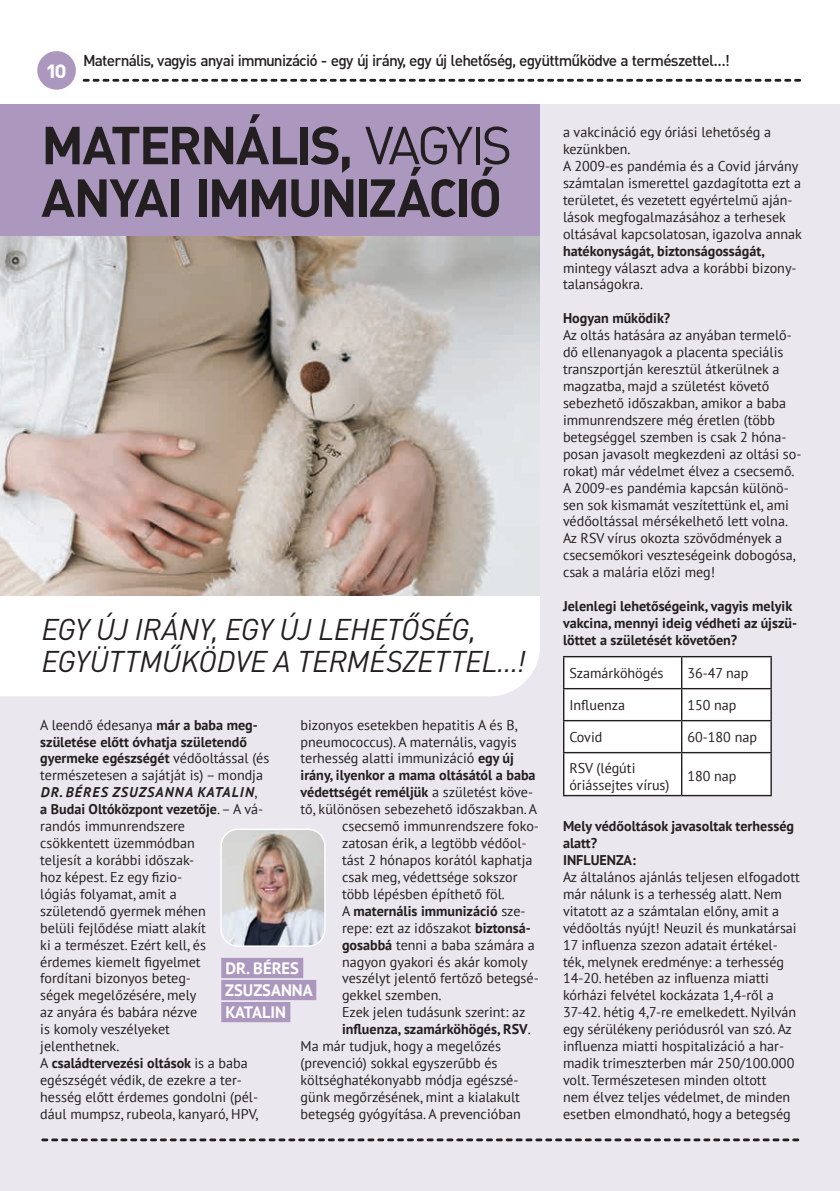
<style>
.page{position:relative;width:840px;height:1191px;background:#fff}
.page>*{position:absolute;margin:0;border:0;box-sizing:border-box;transform-origin:0 0}
.t1{font:700 52.6px/52.6px "DIN Alt PFL";color:#231f20}
.t2{font:italic 29.6px/32.4px "DIN Pro";letter-spacing:-.015em;color:#231f20}
.t3{font:700 22.6px "DIN Alt PFL";color:#fff}
.t4{font:700 16.6px/22px "PT Sans";color:#fff}
.t5{font:15.6px "DIN Alt Md PFL";color:#231f20}
.t6{font:14.2px/17px "PT Sans";color:#231f20}
.t7{font:700 14.2px/17px "PT Sans";color:#231f20}
.s1{font-weight:400}
.s2{font-weight:700}
.s3{font-weight:700;font-style:italic}
</style>
<div class="page">
<div style="left:0;top:104px;width:839px;height:1087px;background:#eae7ef"></div>
<svg style="left:564px;top:657px;width:206px;height:138px;background:#f9f9f9"></svg>
<hr style="left:562px;top:656px;width:119px;height:1px;background:#231f20">
<hr style="left:562px;top:657px;width:2px;height:31px;background:#231f20">
<hr style="left:681px;top:656px;width:90px;height:1px;background:#231f20">
<hr style="left:680px;top:657px;width:2px;height:31px;background:#231f20">
<hr style="left:770px;top:657px;width:1px;height:31px;background:#231f20">
<hr style="left:562px;top:688px;width:119px;height:1px;background:#231f20">
<hr style="left:562px;top:689px;width:2px;height:31px;background:#231f20">
<hr style="left:681px;top:688px;width:90px;height:1px;background:#231f20">
<hr style="left:680px;top:689px;width:2px;height:31px;background:#231f20">
<hr style="left:770px;top:689px;width:1px;height:31px;background:#231f20">
<hr style="left:562px;top:720px;width:119px;height:1px;background:#231f20">
<hr style="left:562px;top:721px;width:2px;height:31px;background:#231f20">
<hr style="left:681px;top:720px;width:90px;height:1px;background:#231f20">
<hr style="left:680px;top:721px;width:2px;height:31px;background:#231f20">
<hr style="left:770px;top:721px;width:1px;height:31px;background:#231f20">
<hr style="left:562px;top:752px;width:119px;height:1px;background:#231f20">
<hr style="left:562px;top:753px;width:2px;height:42px;background:#231f20">
<hr style="left:681px;top:752px;width:90px;height:1px;background:#231f20">
<hr style="left:680px;top:753px;width:2px;height:42px;background:#231f20">
<hr style="left:770px;top:753px;width:1px;height:42px;background:#231f20">
<hr style="left:562px;top:795px;width:119px;height:1px;background:#231f20">
<hr style="left:681px;top:795px;width:90px;height:1px;background:#231f20">
<svg style="left:43px;top:1138px;width:757px;height:3px"></svg>
<img style="left:222px;top:830px;width:103px;height:115px">
<div style="left:220px;top:828px;width:105px;height:119px;border:1px solid #fff;border-radius:17px"></div>
<div style="left:221px;top:958px;width:82px;height:20px;background:#ac98be"></div>
<div style="left:221px;top:980px;width:95px;height:20px;background:#ac98be"></div>
<div style="left:221px;top:1002px;width:69px;height:20px;background:#ac98be"></div>
<div style="left:0;top:104px;width:539px;height:132px;background:#ac98be"></div>
<div style="left:0;top:595px;width:540px;height:101px;background:#fff"></div>
<div style="left:37px;top:51px;width:39px;height:39px;background:#ac98be;border-radius:50%"></div>
<svg style="left:84px;top:79px;width:718px;height:3px"></svg>
<img style="left:0;top:236px;width:539px;height:359px">
<h3 class="t3" style="left:46px;top:55px;width:21px">10</h3>
<p class="t5" style="left:83px;top:51px;width:646px">Maternális, vagyis anyai immunizáció - egy új irány, egy új lehetőség, együttműködve a természettel…!</p>
<h1 class="t1" style="left:41px;top:117px;width:468px">MATERNÁLIS, <span class="s1">VAGYIS<br></span>ANYAI IMMUNIZÁCIÓ</h1>
<h2 class="t2" style="left:42px;top:610px;width:485px">EGY ÚJ IRÁNY, EGY ÚJ LEHETŐSÉG,<br>EGYÜTTMŰKÖDVE A TERMÉSZETTEL…!</h2>
<p class="t6" style="left:40px;top:715px;width:230px">A leendő édesanya <span class="s2">már a baba meg&shy;születése előtt óvhatja születendő gyermeke egészségét</span> védőoltással (és természetesen a sajátját is) – mondja<br><span class="s3">DR. BÉRES ZSUZSANNA KATALIN</span>,<br><span class="s2">a Budai Oltóközpont vezetője</span>. – A vá&shy;randós immunrendszere<br>csökkentett üzemmódban<br>teljesít a korábbi időszak-<br>hoz képest. Ez egy fizio-<br>lógiás folyamat, amit a<br>születendő gyermek méhen<br>belüli fejlődése miatt alakít<br>ki a természet. Ezért kell, és<br>érdemes kiemelt figyelmet<br>fordítani bizonyos beteg-<br>ségek megelőzésére, mely<br>az anyára és babára nézve<br>is komoly veszélyeket<br>jelenthetnek.<br>A <span class="s2">családtervezési oltások</span> is a baba egészségét védik, de ezekre a ter&shy;hesség előtt érdemes gondolni (pél&shy;dául mumpsz, rubeola, kanyaró, HPV,</p>
<p class="t6" style="left:300px;top:715px;width:219px">bizonyos esetekben hepatitis A és B,</p>
<p class="t6" style="left:300px;top:732px;width:218px">pneumococcus). A maternális, vagyis</p>
<p class="t6" style="left:300px;top:749px;width:215px">terhesség alatti immunizáció <span class="s2">egy új</span></p>
<p class="t7" style="left:300px;top:766px;width:236px">irány, ilyenkor a mama oltásától a baba</p>
<p class="t7" style="left:300px;top:783px;width:234px">védettségét reméljük <span class="s1">a születést köve-</span></p>
<p class="t6" style="left:300px;top:800px;width:238px">tő, különösen sebezehető időszakban. A</p>
<p class="t6" style="left:342px;top:817px;width:198px">csecsemő immunrendszere foko-</p>
<p class="t6" style="left:342px;top:834px;width:186px">zatosan érik, a legtöbb védőol-</p>
<p class="t6" style="left:342px;top:851px;width:192px">tást 2 hónapos korától kaphatja</p>
<p class="t6" style="left:342px;top:868px;width:177px">csak meg, védettsége sokszor</p>
<p class="t6" style="left:342px;top:885px;width:164px">több lépésben építhető föl.</p>
<p class="t7" style="left:342px;top:902px;width:185px"><span class="s1">A</span> maternális immunizáció <span class="s1">sze-</span></p>
<p class="t6" style="left:342px;top:919px;width:190px">repe: ezt az időszakot <span class="s2">biztonsá-</span></p>
<p class="t6" style="left:342px;top:935px;width:194px"><span class="s2">gosabbá</span> tenni a baba számára a</p>
<p class="t6" style="left:342px;top:952px;width:187px">nagyon gyakori és akár komoly</p>
<p class="t6" style="left:342px;top:969px;width:198px">veszélyt jelentő fertőző betegsé-</p>
<p class="t6" style="left:342px;top:986px;width:101px">gekkel szemben.</p>
<p class="t6" style="left:342px;top:1003px;width:185px">Ezek jelen tudásunk szerint: az</p>
<p class="t7" style="left:342px;top:1020px;width:190px">influenza, szamárköhögés, RSV<span class="s1">.</span></p>
<p class="t6" style="left:300px;top:1037px;width:202px">Ma már tudjuk, hogy a megelőzés</p>
<p class="t6" style="left:300px;top:1054px;width:198px">(prevenció) sokkal egyszerűbb és</p>
<p class="t6" style="left:300px;top:1071px;width:219px">költséghatékonyabb módja egészsé-</p>
<p class="t6" style="left:300px;top:1088px;width:221px">günk megőrzésének, mint a kialakult</p>
<p class="t6" style="left:300px;top:1105px;width:221px">betegség gyógyítása. A prevencióban</p>
<p class="t4" style="left:225px;top:956px;width:89px">DR. BÉRES<br>ZSUZSANNA<br>KATALIN</p>
<p class="t6" style="left:562px;top:123px;width:240px">a vakcináció egy óriási lehetőség a kezünkben.<br>A 2009-es pandémia és a Covid járvány számtalan ismerettel gazdagította ezt a területet, és vezetett egyértelmű aján&shy;lások megfogalmazásához a terhesek oltásával kapcsolatosan, igazolva annak</p>
<p class="t7" style="left:562px;top:242px;width:203px">hatékonyságát, biztonságosságát,</p>
<p class="t6" style="left:562px;top:259px;width:235px">mintegy választ adva a korábbi bizony&shy;talanságokra.</p>
<p class="t7" style="left:562px;top:309px;width:109px">Hogyan működik?</p>
<p class="t6" style="left:562px;top:326px;width:240px">Az oltás hatására az anyában termelő&shy;dő ellenanyagok a placenta speciális transzportján keresztül átkerülnek a magzatba, majd a születést követő sebezhető időszakban, amikor a baba immunrendszere még éretlen (több betegséggel szemben is csak 2 hóna&shy;posan javasolt megkezdeni az oltási so&shy;rokat) már védelmet élvez a csecsemő.<br>A 2009-es pandémia kapcsán különö&shy;sen sok kismamát veszítettünk el, ami védőoltással mérsékelhető lett volna.<br>Az RSV vírus okozta szövődmények a csecsemőkori veszteségeink dobogósa, csak a malária előzi meg!</p>
<p class="t7" style="left:562px;top:597px;width:235px">Jelenlegi lehetőségeink, vagyis melyik vakcina, mennyi ideig védheti az újszü&shy;löttet a születését követően?</p>
<p class="t6" style="left:569px;top:664px;width:96px">Szamárköhögés</p>
<p class="t6" style="left:687px;top:664px;width:63px">36-47 nap</p>
<p class="t6" style="left:569px;top:696px;width:57px">Influenza</p>
<p class="t6" style="left:687px;top:696px;width:51px">150 nap</p>
<p class="t6" style="left:569px;top:728px;width:35px">Covid</p>
<p class="t6" style="left:687px;top:728px;width:71px">60-180 nap</p>
<p class="t6" style="left:569px;top:759px;width:102px">RSV (légúti óriássejtes vírus)</p>
<p class="t6" style="left:687px;top:767px;width:51px">180 nap</p>
<p class="t7" style="left:562px;top:817px;width:232px">Mely védőoltások javasoltak terhesség alatt?<br>INFLUENZA:</p>
<p class="t6" style="left:562px;top:868px;width:238px">Az általános ajánlás teljesen elfogadott már nálunk is a terhesség alatt. Nem vitatott az a számtalan előny, amit a védőoltás nyújt! Neuzil és munkatársai 17 influenza szezon adatait értékel&shy;ték, melynek eredménye: a terhesség 14-20. hetében az influenza miatti kórházi felvétel kockázata 1,4-ről a 37-42. hétig 4,7-re emelkedett. Nyilván egy sérülékeny periódusról van szó. Az influenza miatti hospitalizáció a har&shy;madik trimeszterben már 250/100.000 volt. Természetesen minden oltott<br>nem élvez teljes védelmet, de minden esetben elmondható, hogy a betegség</p>
</div>
